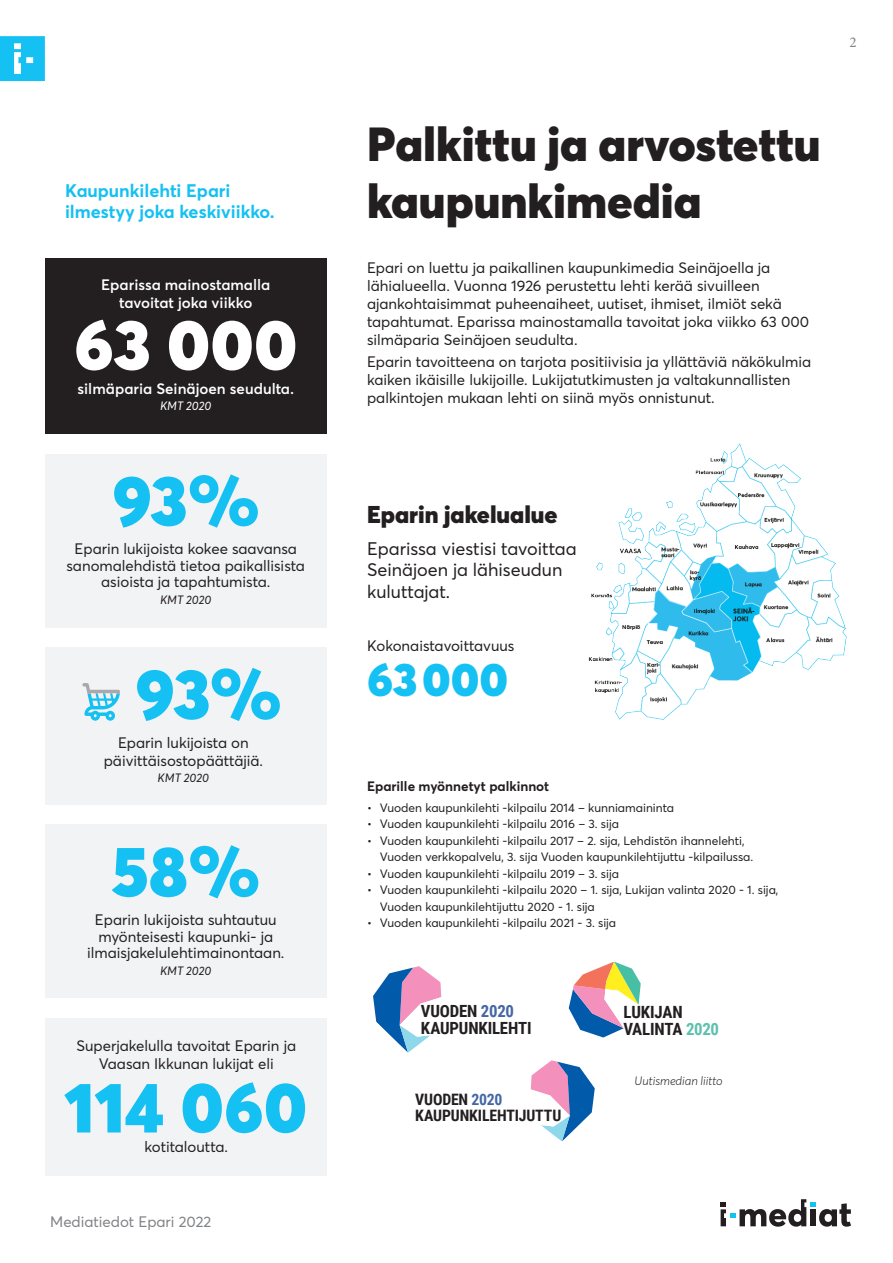
<style>
.page{position:relative;width:893px;height:1263px;background:#fff}
.page>*{position:absolute;margin:0;border:0;box-sizing:border-box;transform-origin:0 0}
.t1{font:900 70.5px "Averta Std PE";color:#15c0f2}
.t2{font:900 70.5px "Averta Std PE";color:#fff}
.t3{font:900 47.1px/56.6px "Averta Std PE";color:#231f20}
.t4{font:900 46.5px "Averta Std PE";color:#15c0f2}
.t5{font:900 24px "Averta Std PE";color:#231f20}
.t6{font:18px/21.6px "Averta Std PE";color:#231f20}
.t7{font:700 18px/21.6px "Averta Std PE";color:#15c0f2}
.t8{font:700 16.8px/17.4px "Roboto Condensed";letter-spacing:-.015em;color:#231f20}
.t9{font:700 15.75px/16.4px "Roboto Condensed";letter-spacing:-.01em;color:#231f20}
.t10{font:15px/18px "Averta Std PE";color:#231f20;text-align:center}
.t11{font:600 15px/18px "Averta Std PE";color:#fff;text-align:center}
.t12{font:15px "Averta Std PE";color:#808285}
.t13{font:15px "Minion Pro";color:#808285}
.t14{font:700 13.5px "Averta Std PE";color:#231f20}
.t15{font:12px/16.5px "Averta Std PE";color:#231f20}
.t16{font:italic 12px "Averta Std PE";color:#231f20}
.t17{font:italic 300 12px "Averta Std PE";color:#231f20}
.t18{font:italic 12px "Averta Std PE";color:#fff}
.s1{color:#4468a4}
.s2{color:#5ec0ae}
</style>
<div class="page">
<svg style="left:0;top:36px;width:45px;height:45px;background:#2fc7f3"></svg>
<svg style="left:721px;top:1199px;width:130px;height:27px"></svg>
<div style="left:45px;top:1018px;width:282px;height:157px;background:#f2f3f4"></div>
<img style="left:588px;top:443px;width:259px;height:277px">
<div style="left:45px;top:258px;width:282px;height:176px;background:#231f20"></div>
<div style="left:45px;top:647px;width:282px;height:158px;background:#f2f3f4"></div>
<svg style="left:82px;top:683px;width:38px;height:38px"></svg>
<div style="left:45px;top:454px;width:282px;height:173px;background:#f2f3f4"></div>
<div style="left:45px;top:825px;width:282px;height:173px;background:#f2f3f4"></div>
<svg style="left:569px;top:961px;width:72px;height:76px"></svg>
<svg style="left:373px;top:966px;width:69px;height:87px"></svg>
<svg style="left:530px;top:1060px;width:65px;height:81px"></svg>
<p class="t7" style="left:65px;top:179px;width:211px">Kaupunkilehti Epari ilmestyy joka keskiviikko.</p>
<p class="t11" style="left:101px;top:275px;width:171px">Eparissa mainostamalla tavoitat joka viikko</p>
<p class="t2" style="left:74px;top:295px;width:225px">63 000</p>
<p class="t11" style="left:78px;top:378px;width:218px">silmäparia Seinäjoen seudulta.</p>
<p class="t18" style="left:160px;top:398px;width:53px">KMT 2020</p>
<p class="t1" style="left:112px;top:450px;width:148px">93 %</p>
<p class="t10" style="left:67px;top:557px;width:240px;line-height:16.5px">sanomalehdistä tietoa paikallisista asioista ja tapahtumista.</p>
<p class="t16" style="left:160px;top:591px;width:53px">KMT 2020</p>
<p class="t10" style="left:75px;top:539px;width:224px">Eparin lukijoista kokee saavansa</p>
<p class="t1" style="left:135px;top:644px;width:147px">93%</p>
<p class="t10" style="left:104px;top:751px;width:161px">päivittäisostopäättäjiä.</p>
<p class="t16" style="left:158px;top:770px;width:53px">KMT 2020</p>
<p class="t10" style="left:118px;top:733px;width:132px">Eparin lukijoista on</p>
<p class="t1" style="left:112px;top:821px;width:149px">58 %</p>
<p class="t10" style="left:87px;top:927px;width:199px;line-height:16.5px">myönteisesti kaupunki- ja ilmaisjakelulehtimainontaan.</p>
<p class="t16" style="left:160px;top:962px;width:53px">KMT 2020</p>
<p class="t10" style="left:95px;top:910px;width:183px">Eparin lukijoista suhtautuu</p>
<p class="t10" style="left:76px;top:1036px;width:221px">Superjakelulla tavoitat Eparin ja<br>Vaasan Ikkunan lukijat eli</p>
<p class="t1" style="left:64px;top:1057px;width:244px">114 060</p>
<p class="t10" style="left:144px;top:1137px;width:85px">kotitaloutta.</p>
<p class="t12" style="left:50px;top:1212px;width:162px">Mediatiedot Epari 2022</p>
<p class="t13" style="left:850px;top:32px;width:9px">2</p>
<p class="t3" style="left:367px;top:114px;width:455px">Palkittu ja arvostettu kaupunkimedia</p>
<p class="t10" style="left:367px;top:258px;width:443px;text-align:left">Epari on luettu ja paikallinen kaupunkimedia Seinäjoella ja lähialueella. Vuonna 1926 perustettu lehti kerää sivuilleen ajankohtaisimmat puheenaiheet, uutiset, ihmiset, ilmiöt sekä tapahtumat. Eparissa mainostamalla tavoitat joka viikko 63 000 silmäparia Seinäjoen seudulta.</p>
<p class="t10" style="left:367px;top:352px;width:446px;text-align:left">Eparin tavoitteena on tarjota positiivisia ja yllättäviä näkökulmia kaiken ikäisille lukijoille. Lukijatutkimusten ja valtakunnallisten palkintojen mukaan lehti on siinä myös onnistunut.</p>
<p class="t5" style="left:367px;top:497px;width:192px">Eparin jakelualue</p>
<p class="t6" style="left:367px;top:537px;width:211px">Eparissa viestisi tavoittaa<br>Seinäjoen ja lähiseudun kuluttajat.</p>
<p class="t10" style="left:367px;top:636px;width:149px">Kokonaistavoittavuus</p>
<p class="t4" style="left:367px;top:647px;width:143px">63 000</p>
<p class="t14" style="left:367px;top:777px;width:184px">Eparille myönnetyt palkinnot</p>
<p class="t15" style="left:367px;top:799px;width:309px">• Vuoden kaupunkilehti -kilpailu 2014 – kunniamaininta</p>
<p class="t15" style="left:367px;top:815px;width:253px">• Vuoden kaupunkilehti -kilpailu 2016 – 3. sija</p>
<p class="t15" style="left:380px;top:832px;width:375px;text-indent:-13px">• Vuoden kaupunkilehti -kilpailu 2017 – 2. sija, Lehdistön ihannelehti,<br>Vuoden verkkopalvelu, 3. sija Vuoden kaupunkilehtijuttu -kilpailussa.</p>
<p class="t15" style="left:367px;top:865px;width:253px">• Vuoden kaupunkilehti -kilpailu 2019 – 3. sija</p>
<p class="t15" style="left:380px;top:881px;width:400px;text-indent:-13px">• Vuoden kaupunkilehti -kilpailu 2020 – 1. sija, Lukijan valinta 2020 - 1. sija,<br>Vuoden kaupunkilehtijuttu 2020 - 1. sija</p>
<p class="t15" style="left:367px;top:914px;width:251px">• Vuoden kaupunkilehti -kilpailu 2021 - 3. sija</p>
<p class="t8" style="left:421px;top:1001px;width:112px">VUODEN <span class="s1">2020<br></span>KAUPUNKILEHTI</p>
<p class="t9" style="left:415px;top:1090px;width:148px">VUODEN <span class="s1">2020<br></span>KAUPUNKILEHTIJUTTU</p>
<p class="t8" style="left:624px;top:1003px;width:97px">LUKIJAN<br>VALINTA <span class="s2">2020</span></p>
<p class="t17" style="left:635px;top:1072px;width:90px">Uutismedian liitto</p>
</div>
